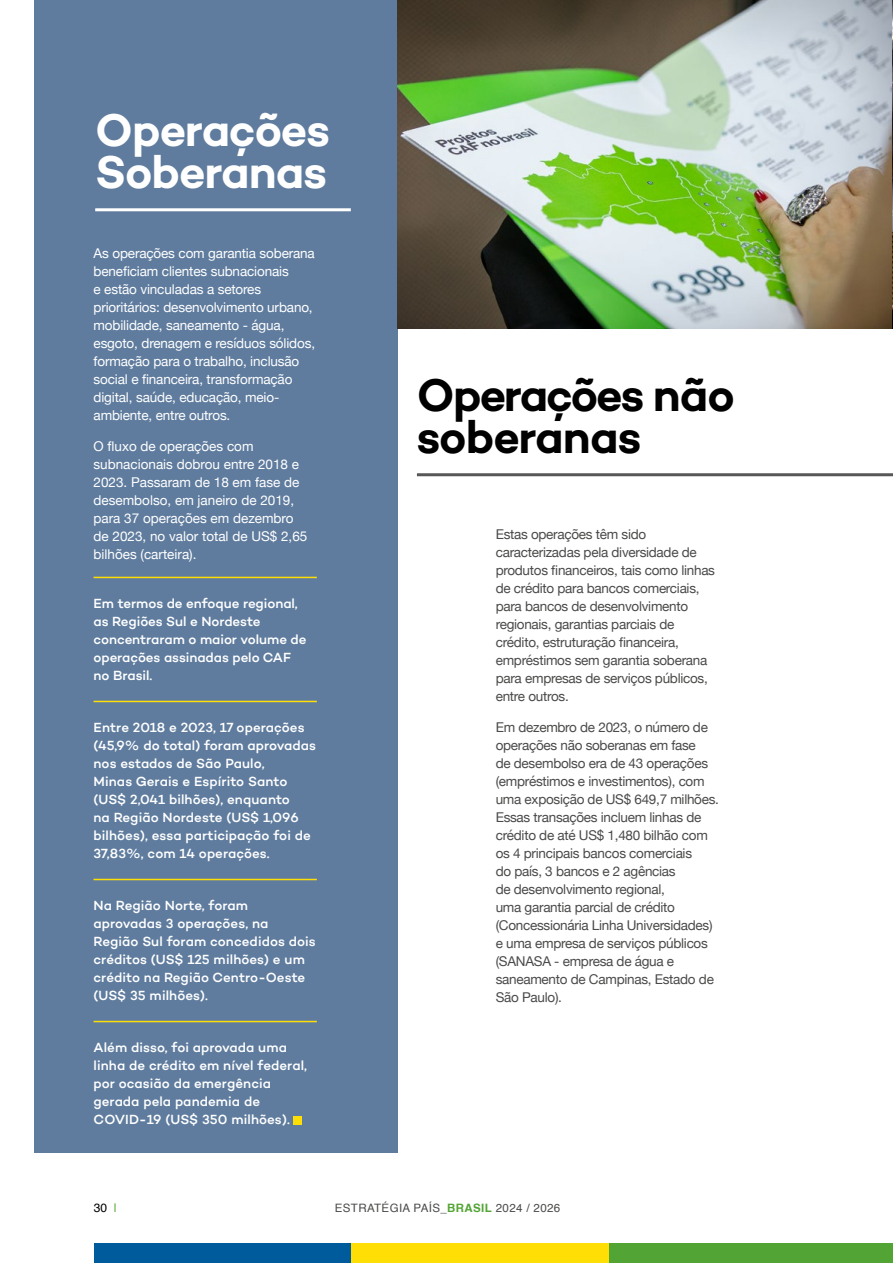
<style>
.page{position:relative;width:893px;height:1263px;background:#fff}
.page>*{position:absolute;margin:0;border:0;box-sizing:border-box;transform-origin:0 0}
.t1{font:600 46.65px/42px "Campton";letter-spacing:-.035em;color:#000}
.t2{font:600 46.65px/42px "Campton";letter-spacing:-.02em;color:#fff}
.t3{font:13.5px/18px "Helvetica Neue";letter-spacing:-.02em;color:#4a4a49}
.t4{font:500 13.5px/18px "Campton";color:#fff}
.t5{font:13.5px/18px "Helvetica Neue";letter-spacing:-.01em;color:#fff}
.t6{font:12px "Helvetica";color:#000}
.t7{font:11.55px "Helvetica";letter-spacing:.03em;color:#4a4a49}
.s1{color:#52a534}
.s2{font-family:"Helvetica cyr";font-weight:700;color:#52a534}
</style>
<div class="page">
<div style="left:34px;top:0;width:363px;height:1152px;background:#5f7c9e"></div>
<hr style="left:95px;top:208px;width:256px;height:3px;background:#fff">
<hr style="left:417px;top:473px;width:476px;height:3px;background:#575756">
<hr style="left:94px;top:577px;width:223px;height:1px;background:#ffde06">
<hr style="left:94px;top:701px;width:223px;height:1px;background:#ffde06">
<hr style="left:94px;top:879px;width:223px;height:1px;background:#ffde06">
<hr style="left:94px;top:1021px;width:223px;height:1px;background:#ffde06">
<div style="left:294px;top:1116px;width:8px;height:8px;background:#ffde06"></div>
<img style="left:397px;top:0;width:496px;height:328px">
<div style="left:94px;top:1243px;width:257px;height:20px;background:#005b9d"></div>
<div style="left:608px;top:1243px;width:285px;height:20px;background:#52a534"></div>
<div style="left:351px;top:1243px;width:257px;height:20px;background:#ffde06"></div>
<h1 class="t2" style="left:95px;top:108px;width:236px">Operações<br>Soberanas</h1>
<p class="t5" style="left:94px;top:245px;width:223px">As operações com garantia soberana beneficiam clientes subnacionais<br>e estão vinculadas a setores prioritários: desenvolvimento urbano, mobilidade, saneamento - água, esgoto, drenagem e resíduos sólidos, formação para o trabalho, inclusão social e financeira, transformação digital, saúde, educação, meio&shy;ambiente, entre outros.</p>
<p class="t5" style="left:94px;top:438px;width:215px">O fluxo de operações com subnacionais dobrou entre 2018 e<br>2023. Passaram de 18 em fase de desembolso, em janeiro de 2019, para 37 operações em dezembro de 2023, no valor total de US$ 2,65 bilhões (carteira).</p>
<p class="t4" style="left:94px;top:594px;width:215px">Em termos de enfoque regional, as Regiões Sul e Nordeste concentraram o maior volume de operações assinadas pelo CAF no Brasil.</p>
<p class="t4" style="left:94px;top:718px;width:224px">Entre 2018 e 2023, 17 operações (45,9% do total) foram aprovadas nos estados de São Paulo,<br>Minas Gerais e Espírito Santo (US$ 2,041 bilhões), enquanto<br>na Região Nordeste (US$ 1,096 bilhões), essa participação foi de<br>37,83%, com 14 operações.</p>
<p class="t4" style="left:94px;top:896px;width:224px">Na Região Norte, foram aprovadas 3 operações, na<br>Região Sul foram concedidos dois créditos (US$ 125 milhões) e um crédito na Região Centro-Oeste (US$ 35 milhões).</p>
<p class="t4" style="left:94px;top:1038px;width:215px">Além disso, foi aprovada uma linha de crédito em nível federal, por ocasião da emergência gerada pela pandemia de<br>COVID-19 (US$ 350 milhões).</p>
<h1 class="t1" style="left:417px;top:373px;width:319px">Operações não soberanas</h1>
<p class="t3" style="left:496px;top:526px;width:221px">Estas operações têm sido caracterizadas pela diversidade de produtos financeiros, tais como linhas de crédito para bancos comerciais, para bancos de desenvolvimento regionais, garantias parciais de crédito, estruturação financeira, empréstimos sem garantia soberana para empresas de serviços públicos, entre outros.</p>
<p class="t3" style="left:496px;top:719px;width:225px">Em dezembro de 2023, o número de operações não soberanas em fase<br>de desembolso era de 43 operações (empréstimos e investimentos), com uma exposição de US$ 649,7 milhões.<br>Essas transações incluem linhas de crédito de até US$ 1,480 bilhão com os 4 principais bancos comerciais<br>do país, 3 bancos e 2 agências<br>de desenvolvimento regional,<br>uma garantia parcial de crédito (Concessionária Linha Universidades) e uma empresa de serviços públicos (SANASA - empresa de água e saneamento de Campinas, Estado de<br>São Paulo).</p>
<p class="t6" style="left:94px;top:1199px;width:25px">30 <span class="s1">|</span></p>
<p class="t7" style="left:335px;top:1199px;width:227px">ESTRATÉGIA PAÍS_<span class="s2">BRASIL</span> 2024 / 2026</p>
</div>
